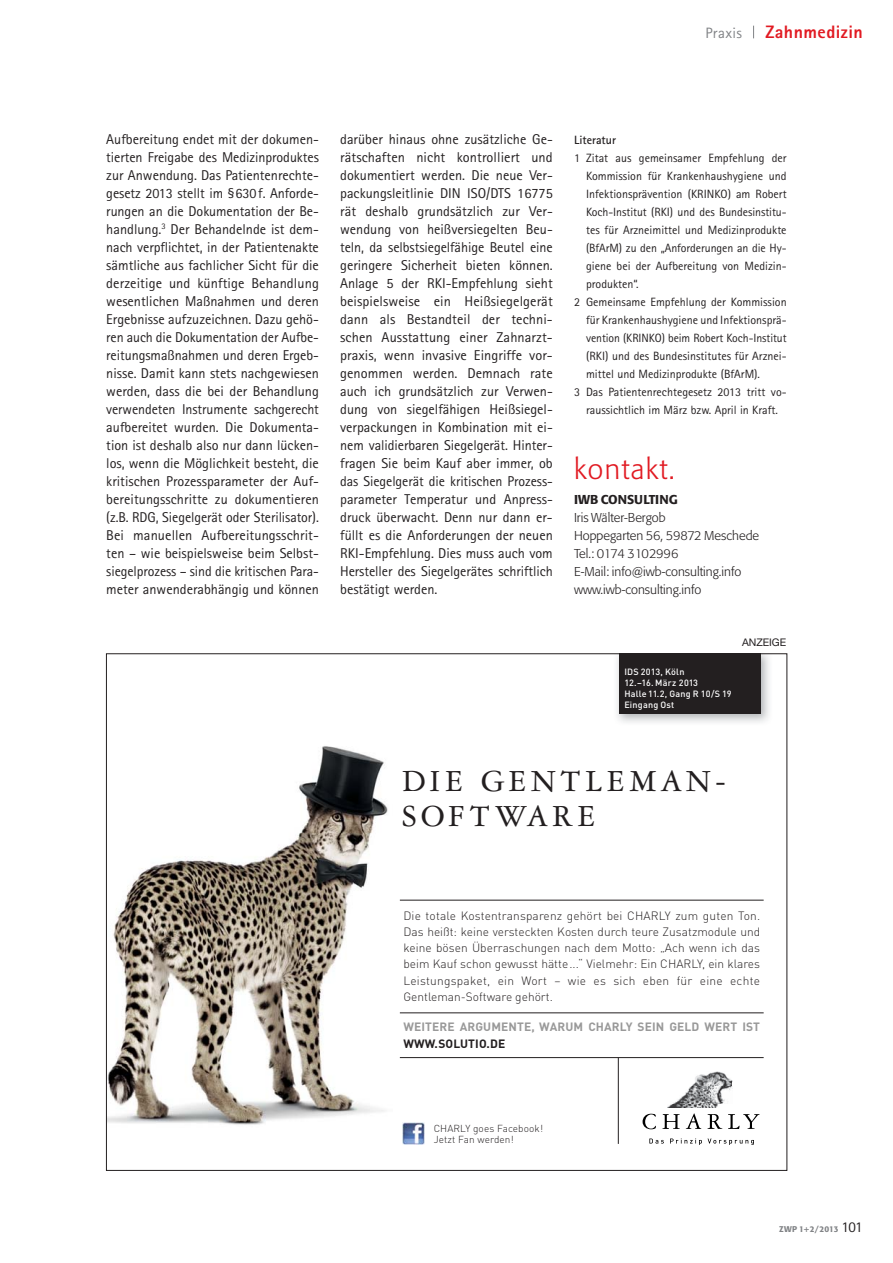
<style>
.page{position:relative;width:893px;height:1263px;background:#fff}
.page>*{position:absolute;margin:0;border:0;box-sizing:border-box;transform-origin:0 0}
.t1{font:32.7px/35.2px "Garamond Three";letter-spacing:.13em;color:#231f20}
.t2{font:300 28.5px "Formata";letter-spacing:.05em;color:#e11a22}
.t3{font:800 18px "Rotis Sans Serif";letter-spacing:.025em;color:#e11a22}
.t4{font:15px "Rotis Sans Serif";letter-spacing:.025em;color:#808285}
.t5{font:14.25px/18px "Rotis Sans Serif";letter-spacing:-.005em;color:#231f20;text-align:justify}
.t6{font:300 12.75px/18px "Formata";color:#231f20}
.t7{font:500 12.75px "Formata";color:#231f20}
.t8{font:12px "Rotis Sans Serif";color:#231f20}
.t9{font:300 12px/16.2px "DIN";letter-spacing:.01em;color:#231f20;text-align:justify}
.t10{font:700 12px "DIN";letter-spacing:.01em;color:#999}
.t11{font:700 12px "DIN";letter-spacing:.01em;color:#231f20}
.t12{font:700 12px "Rotis Sans Serif";color:#231f20}
.t13{font:10.5px "Helvetica Neue";color:#231f20}
.t14{font:300 10.05px/11.2px "DIN";letter-spacing:.01em;color:#231f20}
.t15{font:500 9px/11.2px "DIN";letter-spacing:.025em;color:#fff}
.t16{font:500 8.25px "Formata";letter-spacing:.005em;color:#808285}
.s1{font-family:"Rotis Sans Serif";font-weight:400;font-size:15px;color:#231f20}
</style>
<div class="page">
<svg style="left:753px;top:26px;width:1px;height:12px"></svg>
<img style="left:108px;top:746px;width:280px;height:379px">
<hr style="left:400px;top:1012px;width:364px;height:1px;background:#231f20">
<img style="left:668px;top:1071px;width:65px;height:37px">
<svg style="left:643px;top:1114px;width:13px;height:15px"></svg>
<svg style="left:662px;top:1114px;width:18px;height:15px"></svg>
<svg style="left:686px;top:1113px;width:15px;height:16px"></svg>
<svg style="left:707px;top:1114px;width:15px;height:15px"></svg>
<svg style="left:728px;top:1114px;width:31px;height:15px"></svg>
<svg style="left:649px;top:1138px;width:15px;height:5px"></svg>
<svg style="left:670px;top:1138px;width:32px;height:7px"></svg>
<svg style="left:708px;top:1138px;width:46px;height:7px"></svg>
<img style="left:402px;top:1122px;width:23px;height:22px">
<hr style="left:400px;top:1057px;width:364px;height:1px;background:#231f20">
<hr style="left:618px;top:1058px;width:1px;height:86px;background:#231f20">
<hr style="left:400px;top:900px;width:364px;height:1px;background:#231f20">
<div style="left:619px;top:653px;width:142px;height:61px;background:#231f20"></div>
<p class="t4" style="left:705px;top:28px;width:38px">Praxis</p>
<p class="t3" style="left:765px;top:26px;width:99px">Zahnmedizin</p>
<p class="t5" style="left:106px;top:132px;width:214px">Aufbereitung endet mit der dokumen&shy;tierten Freigabe des Medizinproduktes zur Anwendung. Das Patientenrechte&shy;gesetz 2013 stellt im §630f. Anforde&shy;rungen an die Dokumentation der Be&shy;handlung.<sup>3</sup> Der Behandelnde ist dem&shy;nach verpflichtet, in der Patientenakte sämtliche aus fachlicher Sicht für die derzeitige und künftige Behandlung wesentlichen Maßnahmen und deren Ergebnisse aufzuzeichnen. Dazu gehö&shy;ren auch die Dokumentation der Aufbe&shy;reitungsmaßnahmen und deren Ergeb&shy;nisse. Damit kann stets nachgewiesen werden, dass die bei der Behandlung verwendeten Instrumente sachgerecht aufbereitet wurden. Die Dokumenta&shy;tion ist deshalb also nur dann lücken&shy;los, wenn die Möglichkeit besteht, die kritischen Prozessparameter der Auf&shy;bereitungsschritte zu dokumentieren (z.B. RDG, Siegelgerät oder Sterilisator).<br>Bei manuellen Aufbereitungsschrit&shy;ten – wie beispielsweise beim Selbst&shy;siegelprozess – sind die kritischen Para&shy;meter anwenderabhängig und können</p>
<p class="t5" style="left:340px;top:132px;width:214px">darüber hinaus ohne zusätzliche Ge&shy;rätschaften nicht kontrolliert und dokumentiert werden. Die neue Ver&shy;packungsleitlinie DIN ISO/DTS 16775 rät deshalb grundsätzlich zur Ver&shy;wendung von heißversiegelten Beu&shy;teln, da selbstsiegelfähige Beutel eine geringere Sicherheit bieten können.<br>Anlage 5 der RKI-Empfehlung sieht beispielsweise ein Heißsiegelgerät dann als Bestandteil der techni&shy;schen Ausstattung einer Zahnarzt&shy;praxis, wenn invasive Eingriffe vor&shy;genommen werden. Demnach rate auch ich grundsätzlich zur Verwen&shy;dung von siegelfähigen Heißsiegel&shy;verpackungen in Kombination mit ei&shy;nem validierbaren Siegelgerät. Hinter&shy;fragen Sie beim Kauf aber immer, ob das Siegelgerät die kritischen Prozess&shy;parameter Temperatur und Anpress&shy;druck überwacht. Denn nur dann er&shy;füllt es die Anforderungen der neuen RKI-Empfehlung. Dies muss auch vom Hersteller des Siegelgerätes schriftlich bestätigt werden.</p>
<p class="t12" style="left:574px;top:136px;width:43px">Literatur</p>
<p class="t8" style="left:574px;top:154px;width:214px">1 Zitat aus gemeinsamer Empfehlung der</p>
<p class="t8" style="left:586px;top:172px;width:202px">Kommission für Krankenhaushygiene und</p>
<p class="t8" style="left:586px;top:190px;width:202px">Infektionsprävention (KRINKO) am Robert</p>
<p class="t8" style="left:586px;top:208px;width:202px">Koch-Institut (RKI) und des Bundesinstitu-</p>
<p class="t8" style="left:586px;top:226px;width:202px">tes für Arzneimittel und Medizinprodukte</p>
<p class="t8" style="left:586px;top:244px;width:202px">(BfArM) zu den „Anforderungen an die Hy-</p>
<p class="t8" style="left:586px;top:262px;width:202px">giene bei der Aufbereitung von Medizin-</p>
<p class="t8" style="left:586px;top:280px;width:54px">produkten“.</p>
<p class="t8" style="left:574px;top:298px;width:214px">2 Gemeinsame Empfehlung der Kommission</p>
<p class="t8" style="left:586px;top:316px;width:202px">für Krankenhaushygiene und Infektionsprä-</p>
<p class="t8" style="left:586px;top:334px;width:202px">vention (KRINKO) beim Robert Koch-Institut</p>
<p class="t8" style="left:586px;top:352px;width:202px">(RKI) und des Bundesinstitutes für Arznei-</p>
<p class="t8" style="left:586px;top:370px;width:175px">mittel und Medizinprodukte (BfArM).</p>
<p class="t8" style="left:574px;top:388px;width:214px">3 Das Patientenrechtegesetz 2013 tritt vo-</p>
<p class="t8" style="left:586px;top:406px;width:193px">raussichtlich im März bzw. April in Kraft.</p>
<h2 class="t2" style="left:574px;top:456px;width:102px">kontakt.</h2>
<p class="t7" style="left:574px;top:493px;width:105px">IWB CONSULTING</p>
<p class="t6" style="left:574px;top:510px;width:187px">Iris Wälter-Bergob<br>Hoppegarten 56, 59872 Meschede<br>Tel.: 0174 3102996<br>E-Mail: info@iwb-consulting.info www.iwb-consulting.info</p>
<p class="t15" style="left:624px;top:666px;width:62px">IDS 2013, Köln</p>
<p class="t15" style="left:624px;top:677px;width:109px">12. –16. März 2013<br>Halle 11.2, Gang R 10/S 19<br>Eingang Ost</p>
<p class="t13" style="left:742px;top:639px;width:46px">ANZEIGE</p>
<h1 class="t1" style="left:402px;top:766px;width:325px">DIE GENTLEMAN-<br>SOFTWARE</h1>
<p class="t9" style="left:403px;top:909px;width:358px">Die totale Kostentransparenz gehört bei CHARLY zum guten Ton.<br>Das heißt: keine versteckten Kosten durch teure Zusatzmodule und keine bösen Überraschungen nach dem Motto: „Ach wenn ich das beim Kauf schon gewusst hätte...“ Vielmehr: Ein CHARLY, ein klares Leistungspaket, ein Wort – wie es sich eben für eine echte Gentleman-Software gehört.</p>
<p class="t10" style="left:403px;top:1023px;width:358px">WEITERE ARGUMENTE, WARUM CHARLY SEIN GELD WERT IST</p>
<p class="t11" style="left:403px;top:1039px;width:103px">WWW.SOLUTIO.DE</p>
<p class="t14" style="left:434px;top:1124px;width:111px">CHARLY goes Facebook!<br>Jetzt Fan werden!</p>
<p class="t16" style="left:779px;top:1225px;width:85px">ZWP 1+2/2013 <span class="s1">101</span></p>
</div>
